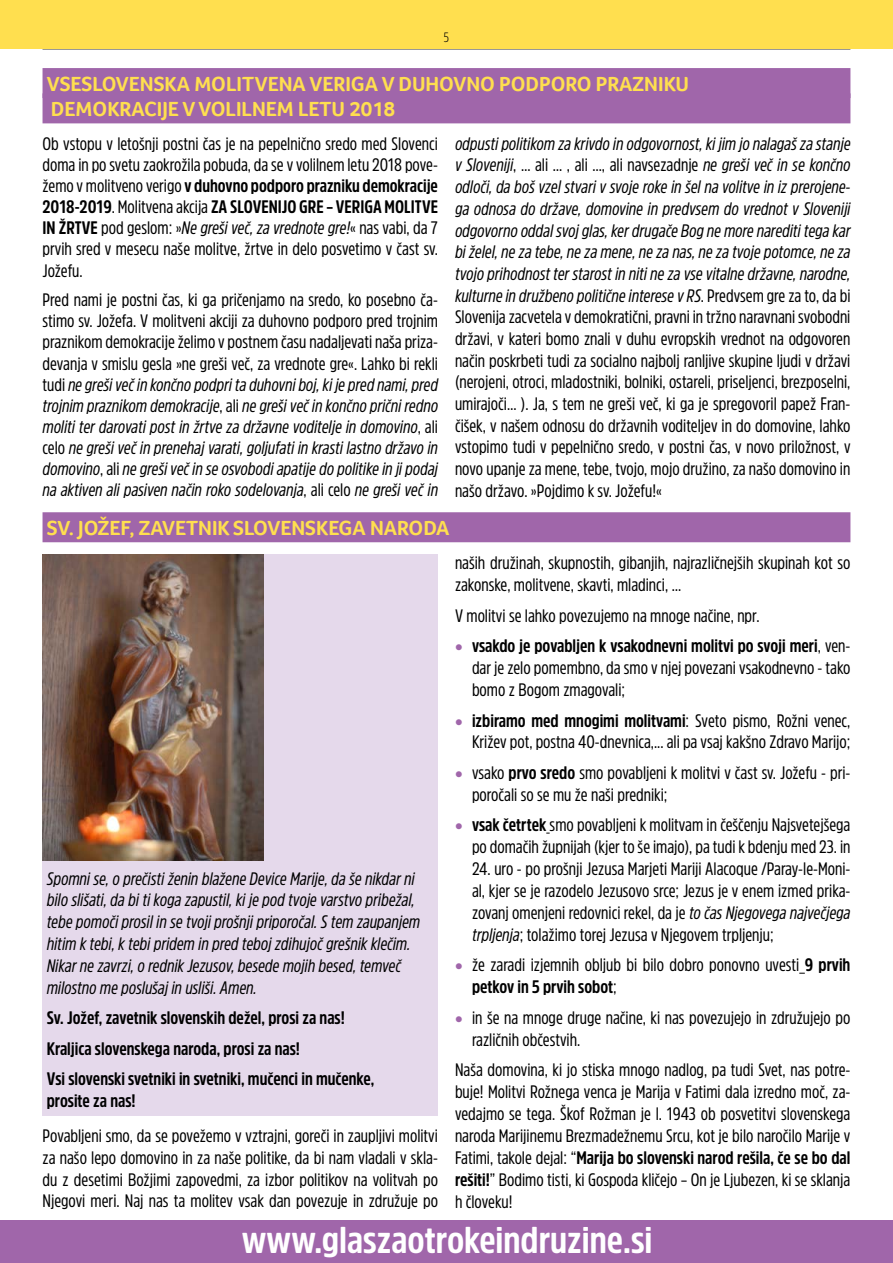
<style>
.page{position:relative;width:893px;height:1263px;background:#fff}
.page>*{position:absolute;margin:0;border:0;box-sizing:border-box;transform-origin:0 0}
.t1{font:700 37.05px "Amsi Pro Cond";color:#fff;scale:1.07 1}
.NASLOV_1{font:700 21px "Foco";color:#ffdf4f}
.BESEDILO{font:18px/21.9px "Amsi Pro Cond";color:#000;text-align:justify}
.BESEDILO-2{font:italic 18px/21.1px "Amsi Pro Cond";color:#000;text-align:justify}
.BESEDILO-3{font:700 18px/21.9px "Amsi Pro Cond";color:#000}
.t2{font:300 13.5px "Amsi Pro Cond";color:#000}
.s1{font-weight:700}
.s2{font-style:italic}
.s3{font-style:normal}
.s4{color:#a066aa}
</style>
<div class="page">
<div style="left:0;top:1220px;width:893px;height:43px;background:#a066aa"></div>
<hr style="left:43px;top:49px;width:807px;height:1px;background:#000">
<div style="left:43px;top:554px;width:395px;height:561px;background:#e5d9eb"></div>
<div style="left:43px;top:68px;width:807px;height:30px;background:#a066aa"></div>
<div style="left:43px;top:93px;width:807px;height:30px;background:#a066aa"></div>
<div style="left:43px;top:512px;width:807px;height:30px;background:#a066aa"></div>
<img style="left:43px;top:554px;width:221px;height:307px">
<div style="left:0;top:0;width:893px;height:49px;background:#ffdf4f"></div>
<p class="t2" style="left:444px;top:28px;width:7px">5</p>
<p class="NASLOV_1" style="left:47px;top:70px;width:644px">VSESLOVENSKA MOLITVENA VERIGA V DUHOVNO PODPORO PRAZNIKU</p>
<p class="NASLOV_1" style="left:51px;top:95px;width:346px">DEMOKRACIJE V VOLILNEM LETU 2018</p>
<p class="BESEDILO" style="left:43px;top:132px;width:397px;line-height:21.1px">Ob vstopu v letošnji postni čas je na pepelnično sredo med Slovenci doma in po svetu zaokrožila pobuda, da se v volilnem letu 2018 pove&shy;žemo v molitveno verigo <span class="s1">v duhovno podporo prazniku demokracije 2018-2019</span>. Molitvena akcija <span class="s1">ZA SLOVENIJO GRE – VERIGA MOLITVE IN ŽRTVE</span> pod geslom: »<span class="s2">Ne greši več, za vrednote gre!</span>« nas vabi, da 7 prvih sred v mesecu naše molitve, žrtve in delo posvetimo v čast sv.<br>Jožefu.</p>
<p class="BESEDILO-2" style="left:43px;top:289px;width:397px"><span class="s3">Pred nami je postni čas, ki ga pričenjamo na sredo, ko posebno ča&shy;stimo sv. Jožefa. V molitveni akciji za duhovno podporo pred trojnim praznikom demokracije želimo v postnem času nadaljevati naša priza&shy;devanja v smislu gesla »ne greši več, za vrednote gre«. Lahko bi rekli tudi</span> ne greši več in končno podpri ta duhovni boj, ki je pred nami, pred trojnim praznikom demokracije<span class="s3">, ali</span> ne greši več in končno prični redno moliti ter darovati post in žrtve za državne voditelje in domovino<span class="s3">, ali celo</span> ne greši več in prenehaj varati, goljufati in krasti lastno državo in domovino<span class="s3">, ali</span> ne greši več in se osvobodi apatije do politike in ji podaj na aktiven ali pasiven način roko sodelovanja<span class="s3">, ali celo</span> ne greši več in</p>
<p class="BESEDILO" style="left:455px;top:132px;width:397px"><span class="s2">odpusti politikom za krivdo in odgovornost, ki jim jo nalagaš za stanje v Sloveniji</span>, … ali … , ali …, ali navsezadnje <span class="s2">ne greši več in se končno odloči, da boš vzel stvari v svoje roke in šel na volitve in iz prerojene&shy;ga odnosa do države, domovine in predvsem do vrednot v Sloveniji odgovorno oddal svoj glas, ker drugače Bog ne more narediti tega kar bi želel, ne za tebe, ne za mene, ne za nas, ne za tvoje potomce, ne za tvojo prihodnost ter starost in niti ne za vse vitalne državne, narodne, kulturne in družbeno politične interese v RS</span>. Predvsem gre za to, da bi Slovenija zacvetela v demokratični, pravni in tržno naravnani svobodni državi, v kateri bomo znali v duhu evropskih vrednot na odgovoren način poskrbeti tudi za socialno najbolj ranljive skupine ljudi v državi (nerojeni, otroci, mladostniki, bolniki, ostareli, priseljenci, brezposelni, umirajoči… ). Ja, s tem ne greši več, ki ga je spregovoril papež Fran&shy;čišek, v našem odnosu do državnih voditeljev in do domovine, lahko vstopimo tudi v pepelnično sredo, v postni čas, v novo priložnost, v novo upanje za mene, tebe, tvojo, mojo družino, za našo domovino in našo državo. »Pojdimo k sv. Jožefu!«</p>
<p class="NASLOV_1" style="left:47px;top:514px;width:404px">SV. JOŽEF, ZAVETNIK SLOVENSKEGA NARODA</p>
<p class="BESEDILO-2" style="left:47px;top:867px;width:375px;line-height:21.9px;text-align:left">Spomni se, o prečisti ženin blažene Device Marije, da še nikdar ni bilo slišati, da bi ti koga zapustil, ki je pod tvoje varstvo pribežal, tebe pomoči prosil in se tvoji prošnji priporočal. S tem zaupanjem hitim k tebi, k tebi pridem in pred teboj zdihujoč grešnik klečim.<br>Nikar ne zavrzi, o rednik Jezusov, besede mojih besed, temveč milostno me poslušaj in usliši. Amen.</p>
<p class="BESEDILO-3" style="left:47px;top:1006px;width:300px">Sv. Jožef, zavetnik slovenskih dežel, prosi za nas!</p>
<p class="BESEDILO-3" style="left:47px;top:1037px;width:255px">Kraljica slovenskega naroda, prosi za nas!</p>
<p class="BESEDILO-3" style="left:47px;top:1067px;width:329px">Vsi slovenski svetniki in svetniki, mučenci in mučenke, prosite za nas!</p>
<p class="BESEDILO" style="left:43px;top:1124px;width:397px">Povabljeni smo, da se povežemo v vztrajni, goreči in zaupljivi molitvi za našo lepo domovino in za naše politike, da bi nam vladali v skla&shy;du z desetimi Božjimi zapovedmi, za izbor politikov na volitvah po Njegovi meri. Naj nas ta molitev vsak dan povezuje in združuje po</p>
<p class="BESEDILO" style="left:455px;top:552px;width:397px">naših družinah, skupnostih, gibanjih, najrazličnejših skupinah kot so zakonske, molitvene, skavti, mladinci, …</p>
<p class="BESEDILO" style="left:455px;top:604px;width:306px">V molitvi se lahko povezujemo na mnoge načine, npr.</p>
<p class="BESEDILO" style="left:472px;top:634px;width:380px;text-indent:-17px"><span class="s4">•</span> <span class="s1">vsakdo je povabljen k vsakodnevni molitvi po svoji meri</span>, ven&shy;dar je zelo pomembno, da smo v njej povezani vsakodnevno - tako bomo z Bogom zmagovali;</p>
<p class="BESEDILO" style="left:455px;top:709px;width:397px;text-align:right"><span class="s4">•</span> <span class="s1">izbiramo med mnogimi molitvami</span>: Sveto pismo, Rožni venec,<br>Križev pot, postna 40-dnevnica,... ali pa vsaj kakšno Zdravo Marijo;</p>
<p class="BESEDILO" style="left:472px;top:761px;width:380px;text-indent:-17px"><span class="s4">•</span> vsako <span class="s1">prvo sredo</span> smo povabljeni k molitvi v čast sv. Jožefu - pri&shy;poročali so se mu že naši predniki;</p>
<p class="BESEDILO" style="left:455px;top:813px;width:397px;text-align:right"><span class="s4">•</span> <span class="s1">vsak četrtek</span> smo povabljeni k molitvam in češčenju Najsvetejšega po domačih župnijah (kjer to še imajo), pa tudi k bdenju med 23. in</p>
<p class="BESEDILO" style="left:472px;top:857px;width:380px">24. uro - po prošnji Jezusa Marjeti Mariji Alacoque /Paray-le-Moni&shy;al, kjer se je razodelo Jezusovo srce; Jezus je v enem izmed prika&shy;zovanj omenjeni redovnici rekel, da je <span class="s2">to čas Njegovega največjega trpljenja</span>; tolažimo torej Jezusa v Njegovem trpljenju;</p>
<p class="BESEDILO" style="left:472px;top:953px;width:380px;text-indent:-17px"><span class="s4">•</span> že zaradi izjemnih obljub bi bilo dobro ponovno uvesti <span class="s1">9 prvih petkov in 5 prvih sobot</span>;</p>
<p class="BESEDILO" style="left:472px;top:1006px;width:380px;text-indent:-17px"><span class="s4">•</span> in še na mnoge druge načine, ki nas povezujejo in združujejo po različnih občestvih.</p>
<p class="BESEDILO" style="left:455px;top:1058px;width:397px">Naša domovina, ki jo stiska mnogo nadlog, pa tudi Svet, nas potre&shy;buje! Molitvi Rožnega venca je Marija v Fatimi dala izredno moč, za&shy;vedajmo se tega. Škof Rožman je l. 1943 ob posvetitvi slovenskega naroda Marijinemu Brezmadežnemu Srcu, kot je bilo naročilo Marije v Fatimi, takole dejal: “<span class="s1">Marija bo slovenski narod rešila, če se bo dal rešiti!</span>” Bodimo tisti, ki Gospoda kličejo – On je Ljubezen, ki se sklanja h človeku!</p>
<h1 class="t1" style="left:242px;top:1214px;width:385px">www.glaszaotrokeindruzine.si</h1>
</div>
